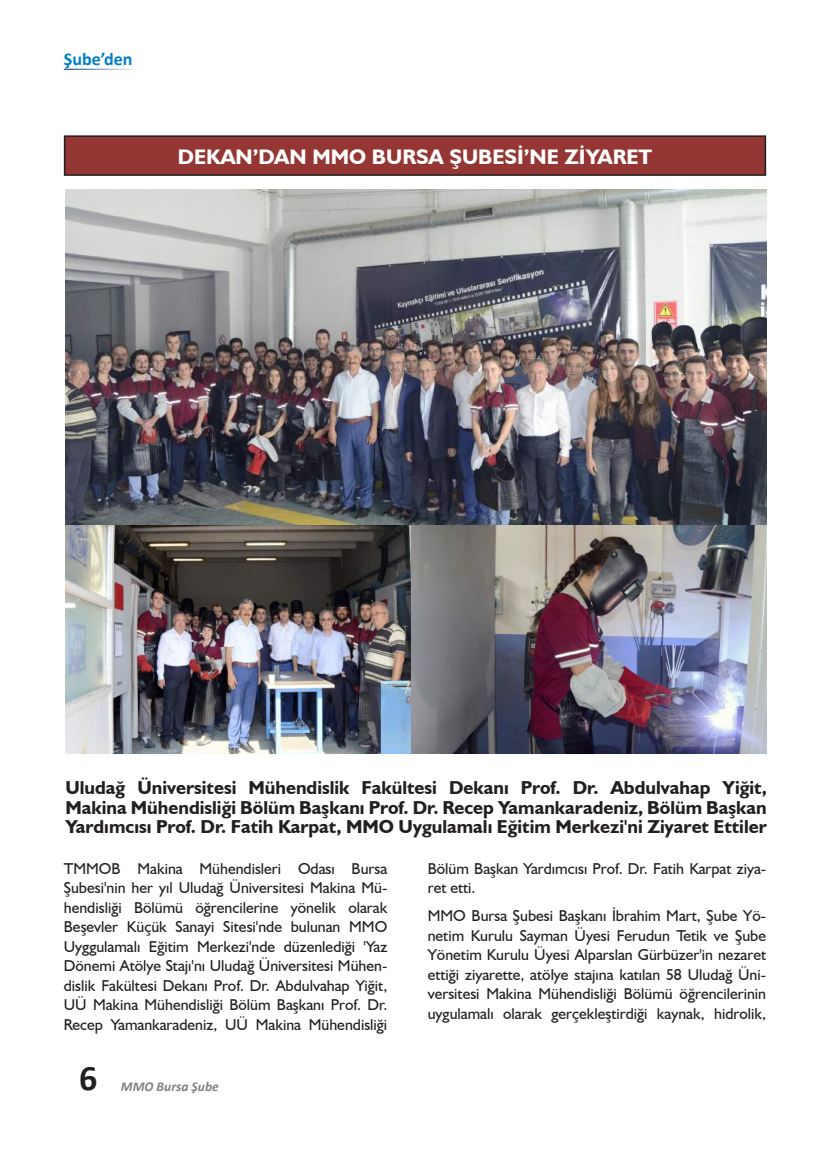
<style>
.page{position:relative;width:830px;height:1170px;background:#fff}
.page>*{position:absolute;margin:0;border:0;box-sizing:border-box;transform-origin:0 0}
.t1{font:700 36px "Calibri";color:#231f20}
.t2{font:700 21px "Humanist 521 BT";color:#fff}
.t3{font:700 18.75px/19.5px "Humanist 521 BT";color:#231f20;text-align:justify}
.t4{font:700 18px "Calibri";color:#007fc7}
.t5{font:15.75px/19.5px "Humanist 521 BT";color:#231f20;text-align:justify}
.t6{font:italic 700 13.5px "Calibri";color:#808285}
</style>
<div class="page">
<hr style="left:64px;top:69px;width:72px;height:1px;background:#036">
<div style="left:65px;top:136px;width:700px;height:39px;background:#943634"></div>
<div style="left:64px;top:135px;width:701px;height:41px;border:2px solid #231f20"></div>
<img style="left:65px;top:189px;width:701px;height:336px">
<img style="left:65px;top:525px;width:701px;height:228px">
<p class="t4" style="left:64px;top:47px;width:70px">Şube’den</p>
<h2 class="t2" style="left:178px;top:143px;width:475px">DEKAN’DAN MMO BURSA ŞUBESİ’NE ZİYARET</h2>
<p class="t3" style="left:65px;top:777px;width:702px">Uludağ Üniversitesi Mühendislik Fakültesi Dekanı Prof. Dr. Abdulvahap Yiğit, Makina Mühendisliği Bölüm Başkanı Prof. Dr. Recep Yamankaradeniz, Bölüm Başkan Yardımcısı Prof. Dr. Fatih Karpat, MMO Uygulamalı Eğitim Merkezi'ni Ziyaret Ettiler</p>
<p class="t5" style="left:64px;top:858px;width:325px">TMMOB Makina Mühendisleri Odası Bursa Şubesi'nin her yıl Uludağ Üniversitesi Makina Mü&shy;hendisliği Bölümü öğrencilerine yönelik olarak Beşevler Küçük Sanayi Sitesi'nde bulunan MMO Uyggulamalı Eğitim Merkezi'nde düzenlediği 'Yaz Dönemi Atölye Stajı'nı Uludağ Üniversitesi Mühen&shy;dislik Fakültesi Dekanı Prof. Dr. Abdulvahap Yiğit, UÜ Makina Mühendisliği Bölüm Başkanı Prof. Dr.<br>Recep Yamankaradeniz, UÜ Makina Mühendisliği</p>
<p class="t5" style="left:427px;top:858px;width:340px">Bölüm Başkan Yardımcısı Prof. Dr. Fatih Karpat ziya&shy;ret etti.</p>
<p class="t5" style="left:427px;top:905px;width:340px">MMO Bursa Şubesi Başkanı İbrahim Mart, Şube Yö&shy;netim Kurulu Sayman Üyesi Ferudun Tetik ve Şube Yönetim Kurulu Üyesi Alparslan Gürbüzer'in nezaret ettiği ziyarette, atölye stajına katılan 58 Uludağ Üni&shy;versitesi Makina Mühendisliği Bölümü öğrencilerinin uygulamalı olarak gerçekleştirdiği kaynak, hidrolik,</p>
<h1 class="t1" style="left:79px;top:1056px;width:20px">6</h1>
<p class="t6" style="left:121px;top:1077px;width:99px">MMO Bursa Şube</p>
</div>
